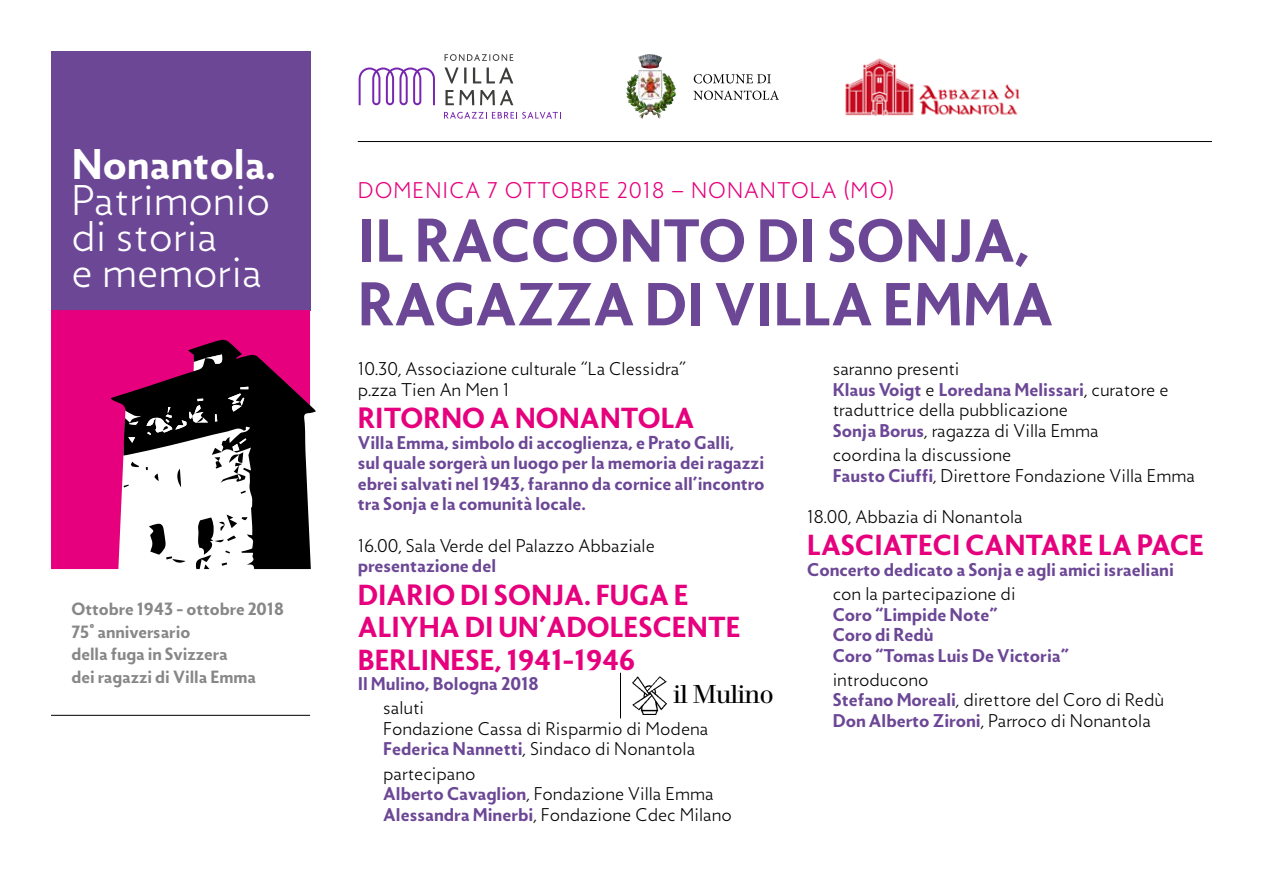
<style>
.page{position:relative;width:1263px;height:893px;background:#fff}
.page>*{position:absolute;margin:0;border:0;box-sizing:border-box;transform-origin:0 0}
.t1{font:500 56.4px/63.8px "Zigfrid";color:#6c4796}
.t2{font:300 40.05px/36.2px "Zigfrid";color:#fff}
.t3{font:500 40.05px "Zigfrid";color:#fff}
.t4{font:500 27px/32.4px "Zigfrid";color:#e6007d}
.t5{font:25.2px "Walbaum";letter-spacing:-.04em;color:#000}
.t6{font:300 21.15px "Zigfrid";letter-spacing:.05em;color:#e6007d}
.t7{font:300 17.25px/20.5px "Zigfrid";color:#000}
.t8{font:500 17.25px/20.5px "Zigfrid";color:#6c4796}
.t9{font:500 16.5px/22.5px "Zigfrid";color:#878787}
.s1{font-weight:500;color:#6c4796}
</style>
<div class="page">
<div style="left:51px;top:51px;width:259px;height:259px;background:#6c4796"></div>
<div style="left:51px;top:310px;width:259px;height:259px;background:#e6007d"></div>
<svg style="left:111px;top:340px;width:205px;height:229px"></svg>
<svg style="left:131px;top:462px;width:8px;height:5px"></svg>
<svg style="left:129px;top:421px;width:9px;height:4px"></svg>
<svg style="left:149px;top:523px;width:37px;height:41px"></svg>
<svg style="left:195px;top:515px;width:53px;height:54px"></svg>
<svg style="left:205px;top:354px;width:18px;height:11px"></svg>
<svg style="left:128px;top:437px;width:7px;height:6px"></svg>
<svg style="left:146px;top:387px;width:102px;height:107px"></svg>
<hr style="left:51px;top:715px;width:259px;height:1px;background:#000">
<img style="left:626px;top:54px;width:36px;height:53px">
<svg style="left:693px;top:90px;width:86px;height:10px"></svg>
<svg style="left:694px;top:74px;width:77px;height:9px"></svg>
<svg style="left:444px;top:112px;width:117px;height:7px"></svg>
<svg style="left:445px;top:90px;width:68px;height:15px"></svg>
<svg style="left:445px;top:68px;width:68px;height:15px"></svg>
<svg style="left:445px;top:54px;width:68px;height:7px"></svg>
<svg style="left:359px;top:68px;width:76px;height:37px"></svg>
<img style="left:845px;top:58px;width:175px;height:58px">
<hr style="left:358px;top:141px;width:854px;height:1px;background:#000">
<img style="left:632px;top:677px;width:34px;height:38px">
<hr style="left:620px;top:673px;width:1px;height:45px;background:#000">
<h2 class="t3" style="left:71px;top:137px;width:206px">Nonantola.</h2>
<h2 class="t2" style="left:71px;top:182px;width:200px">Patrimonio di storia<br>e memoria</h2>
<p class="t9" style="left:71px;top:597px;width:214px">Ottobre 1943 - ottobre 2018<br>75° anniversario<br>della fuga in Svizzera<br>dei ragazzi di Villa Emma</p>
<p class="t6" style="left:358px;top:177px;width:538px">DOMENICA 7 OTTOBRE 2018 – NONANTOLA (MO)</p>
<h1 class="t1" style="left:358px;top:208px;width:697px">IL RACCONTO DI SONJA,<br>RAGAZZA DI VILLA EMMA</h1>
<p class="t7" style="left:358px;top:358px;width:330px">10.30, Associazione culturale “La Clessidra” p.zza Tien An Men 1</p>
<h3 class="t4" style="left:358px;top:401px;width:338px">RITORNO A NONANTOLA</h3>
<p class="t8" style="left:358px;top:432px;width:408px">Villa Emma, simbolo di accoglienza, e Prato Galli,<br>sul quale sorgerà un luogo per la memoria dei ragazzi ebrei salvati nel 1943, faranno da cornice all’incontro tra Sonja e la comunità locale.</p>
<p class="t7" style="left:358px;top:535px;width:299px">16.00, Sala Verde del Palazzo Abbaziale</p>
<p class="t8" style="left:358px;top:555px;width:140px">presentazione del</p>
<h3 class="t4" style="left:358px;top:578px;width:384px">DIARIO DI SONJA. FUGA E<br>ALIYHA DI UN’ADOLESCENTE<br>BERLINESE, 1941-1946</h3>
<p class="t8" style="left:358px;top:673px;width:182px">Il Mulino, Bologna 2018</p>
<p class="t7" style="left:383px;top:698px;width:327px">saluti<br>Fondazione Cassa di Risparmio di Modena<br><span class="s1">Federica Nannetti</span>, Sindaco di Nonantola</p>
<p class="t7" style="left:383px;top:763px;width:350px">partecipano<br><span class="s1">Alberto Cavaglion</span>, Fondazione Villa Emma<br><span class="s1">Alessandra Minerbi</span>, Fondazione Cdec Milano</p>
<p class="t7" style="left:833px;top:358px;width:337px">saranno presenti<br><span class="s1">Klaus Voigt</span> e <span class="s1">Loredana Melissari</span>, curatore e traduttrice della pubblicazione<br><span class="s1">Sonja Borus</span>, ragazza di Villa Emma</p>
<p class="t7" style="left:833px;top:444px;width:364px">coordina la discussione<br><span class="s1">Fausto Ciuffi</span>, Direttore Fondazione Villa Emma</p>
<p class="t7" style="left:807px;top:506px;width:217px">18.00, Abbazia di Nonantola</p>
<h3 class="t4" style="left:807px;top:529px;width:399px">LASCIATECI CANTARE LA PACE</h3>
<p class="t8" style="left:807px;top:559px;width:368px">Concerto dedicato a Sonja e agli amici israeliani</p>
<p class="t7" style="left:833px;top:583px;width:184px">con la partecipazione di</p>
<p class="t8" style="left:833px;top:604px;width:238px">Coro “Limpide Note”<br>Coro di Redù<br>Coro “Tomas Luis De Victoria”</p>
<p class="t7" style="left:833px;top:669px;width:333px">introducono<br><span class="s1">Stefano Moreali</span>, direttore del Coro di Redù<br><span class="s1">Don Alberto Zironi</span>, Parroco di Nonantola</p>
<h3 class="t5" style="left:673px;top:679px;width:102px">il Mulino</h3>
</div>
